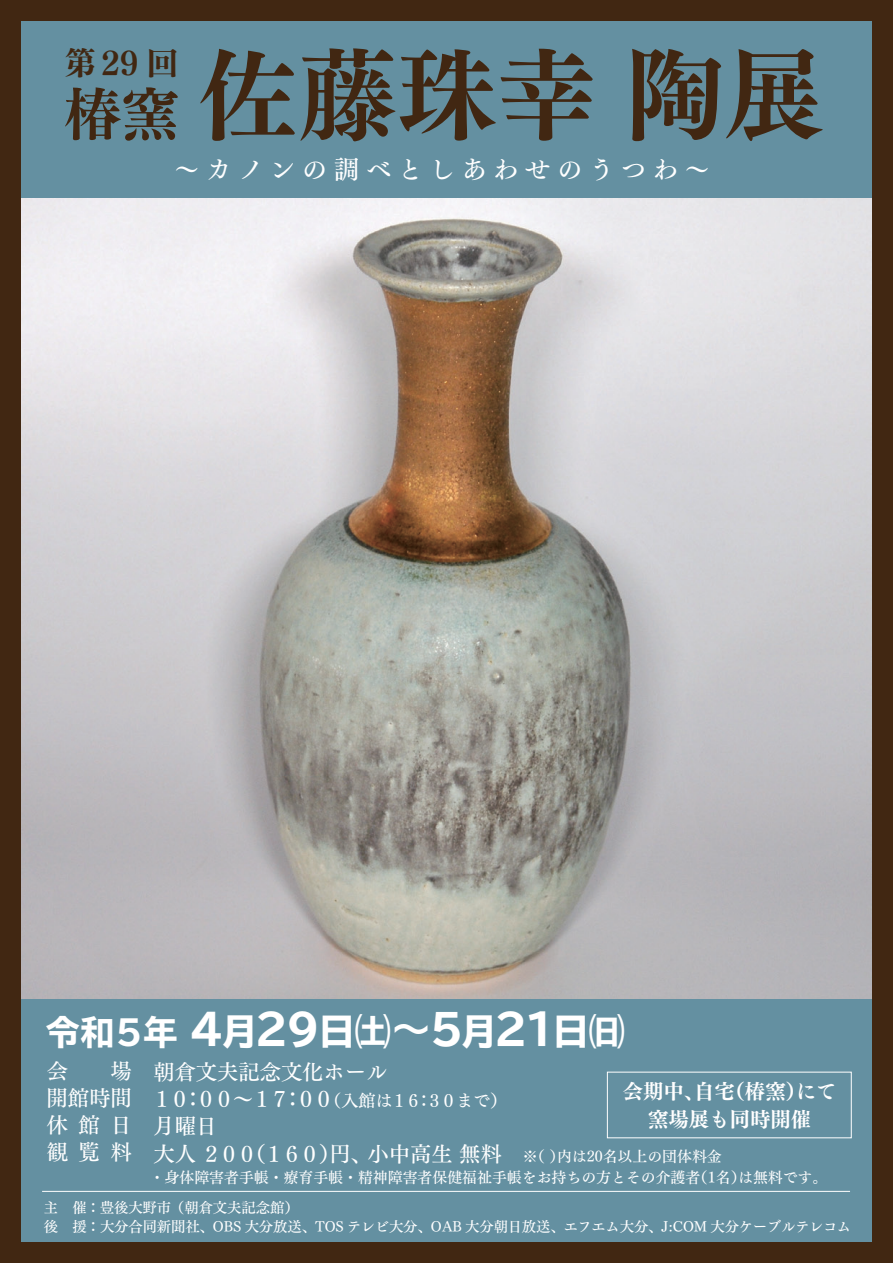
<style>
.page{position:relative;width:893px;height:1263px;background:#412712}
.page>*{position:absolute;margin:0;border:0;box-sizing:border-box;transform-origin:0 0}
.t1{font:99.9px "Tsuku Min CID E";letter-spacing:-.005em;color:#412712}
.t2{font:57.3px "Tsuku Min CID E";color:#412712}
.t3{font:700 expanded 42.15px "TBUD Go Std";color:#fff}
.t4{font:31.95px "Tsuku Min CID E";color:#412712}
.t5{font:25.5px "Tsuku Min CID D";letter-spacing:.25em;color:#fff}
.t6{font:21.3px/27.2px "Tsuku Min CID D";color:#fff}
.t7{font:20.4px/28px "Tsuku Min CID E";color:#fff;text-align:center}
.t8{font:16.95px "Tsuku Min CID D";letter-spacing:-.075em;color:#fff}
.t9{font:14.85px "Tsuku Min CID D";color:#fff}
.t10{font:14.4px/18.6px "Tsuku Min CID D";letter-spacing:-.01em;color:#fff}
.s1{font-size:34.05px}
.s2{font-size:36.15px}
.s3{font-size:21.3px}
.s4{font-size:14.85px}
</style>
<div class="page">
<div style="left:21px;top:21px;width:851px;height:1221px;background:#6490a1"></div>
<img style="left:21px;top:199px;width:851px;height:800px">
<div style="left:607px;top:1072px;width:244px;height:66px;border:1px solid #fff"></div>
<hr style="left:42px;top:1191px;width:808px;height:1px;background:#fff">
<h3 class="t4" style="left:65px;top:42px;width:115px">第29回</h3>
<h2 class="t2" style="left:64px;top:77px;width:116px">椿窯</h2>
<h1 class="t1" style="left:198px;top:31px;width:628px">佐藤珠幸 陶展</h1>
<h3 class="t5" style="left:174px;top:154px;width:537px">～カノンの調べとしあわせのうつわ～</h3>
<h3 class="t3" style="left:46px;top:1006px;width:580px"><span class="s1">令和５年</span> 4<span class="s2">月</span>29<span class="s2">日㈯</span>～5<span class="s2">月</span>21<span class="s2">日㈰</span></h3>
<h3 class="t6" style="left:47px;top:1057px;width:23px">会</h3>
<h3 class="t6" style="left:46px;top:1057px;width:87px;text-align:justify;text-indent:64px">場開館時間休館日観覧料</h3>
<h3 class="t6" style="left:153px;top:1058px;width:235px">朝倉文夫記念文化ホール</h3>
<p class="t8" style="left:152px;top:1090px;width:357px"><span class="s3">１０：００～１７：００</span>（入館は１６：３０まで）</p>
<h3 class="t6" style="left:153px;top:1113px;width:570px">月曜日<br>大人２００（１６０）円、小中高生無料　<span class="s4">※（）内は20名以上の団体料金</span></h3>
<p class="t9" style="left:150px;top:1168px;width:679px">・身体障害者手帳・療育手帳・精神障害者保健福祉手帳をお持ちの方とその介護者（1名）は無料です。</p>
<h3 class="t7" style="left:623px;top:1077px;width:215px">会期中、自宅（椿窯）にて窯場展も同時開催</h3>
<p class="t10" style="left:44px;top:1198px;width:809px">主　催：豊後大野市（朝倉文夫記念館）<br>後　援：大分合同新聞社、OBS 大分放送、TOS テレビ大分、OAB 大分朝日放送、エフエム大分、J:COM 大分ケーブルテレコム</p>
</div>
